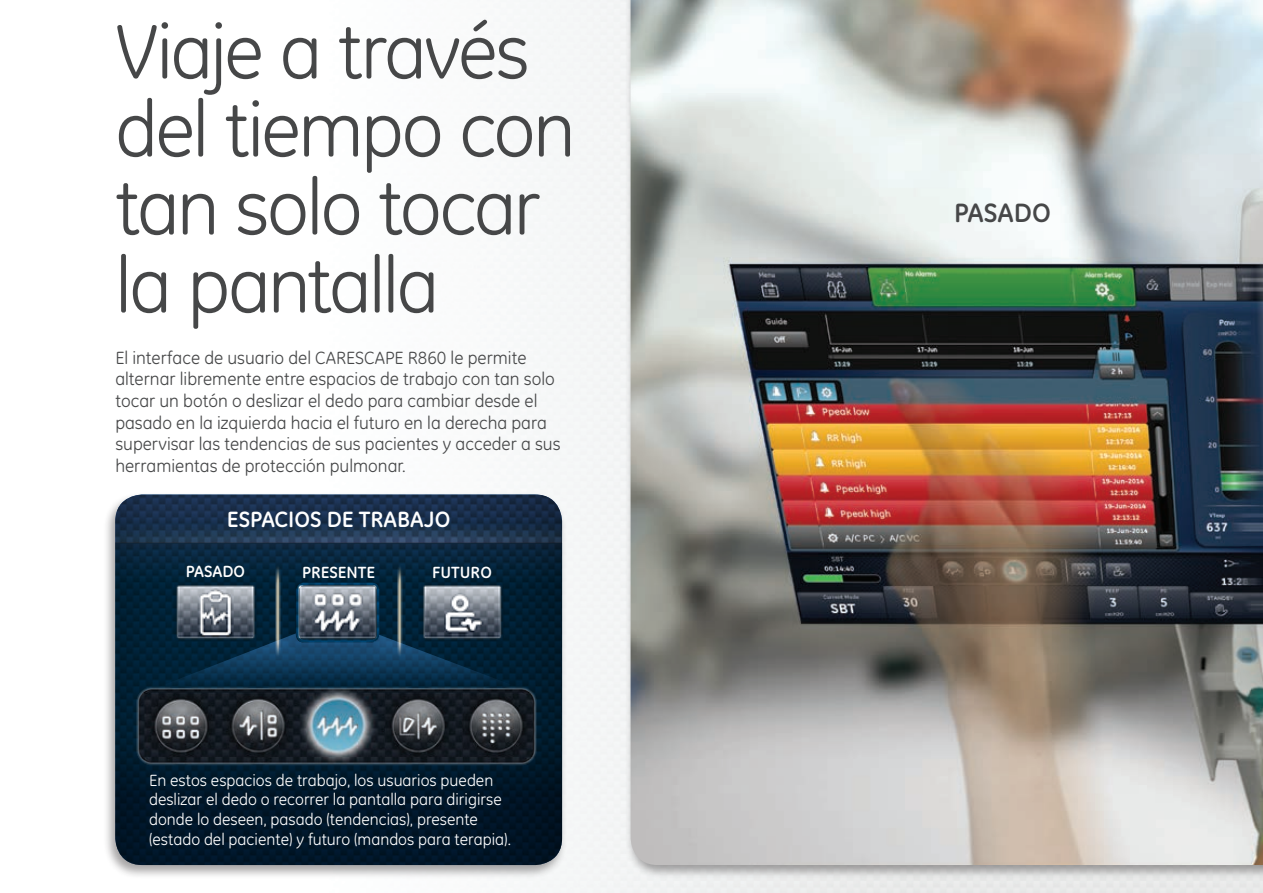
<style>
.page{position:relative;width:1263px;height:893px;background:#fff}
.page>*{position:absolute;margin:0;border:0;box-sizing:border-box;transform-origin:0 0}
.t1{font:78px/78px "GE Inspira";letter-spacing:-.035em;color:#464748}
.t2{font:700 27px "GE Inspira";color:#464748}
.t3{font:700 22.5px "GE Inspira";color:#fff}
.t4{font:18px/21.6px "GE Inspira";color:#464748}
.t5{font:16.5px/19.8px "GE Inspira";color:#fff}
.t6{font:700 16.5px "GE Inspira";color:#fff}
</style>
<div class="page">
<div style="left:625px;top:0;width:638px;height:879px;background:#231f20;opacity:.4"></div>
<img style="left:631px;top:0;width:632px;height:865px">
<div style="left:103px;top:492px;width:464px;height:387px;background:#231f20;opacity:.4"></div>
<img style="left:115px;top:489px;width:447px;height:5px">
<svg style="left:115px;top:494px;width:447px;height:371px;background:#091f35"></svg>
<img style="left:135px;top:681px;width:405px;height:87px">
<img style="left:151px;top:552px;width:380px;height:118px">
<svg style="left:153px;top:633px;width:370px;height:56px;background:#0c2f48"></svg>
<div style="left:284px;top:580px;width:100px;height:77px;background:#231f20;opacity:.4"></div>
<div style="left:294px;top:580px;width:86px;height:61px;background:#fff;opacity:.75"></div>
<div style="left:294px;top:584px;width:86px;height:59px;background:#231f20;opacity:.75"></div>
<h1 class="t1" style="left:115px;top:13px;width:462px">Viaje a través del tiempo con tan solo tocar la pantalla</h1>
<p class="t4" style="left:115px;top:347px;width:447px">El interface de usuario del CARESCAPE R860 le permite alternar libremente entre espacios de trabajo con tan solo tocar un botón o deslizar el dedo para cambiar desde el pasado en la izquierda hacia el futuro en la derecha para supervisar las tendencias de sus pacientes y acceder a sus herramientas de protección pulmonar.</p>
<p class="t3" style="left:227px;top:504px;width:225px">ESPACIOS DE TRABAJO</p>
<p class="t6" style="left:186px;top:561px;width:61px">PASADO</p>
<p class="t6" style="left:302px;top:562px;width:74px">PRESENTE</p>
<p class="t6" style="left:432px;top:562px;width:61px">FUTURO</p>
<p class="t5" style="left:149px;top:770px;width:363px">En estos espacios de trabajo, los usuarios pueden deslizar el dedo o recorrer la pantalla para dirigirse donde lo deseen, pasado (tendencias), presente (estado del paciente) y futuro (mandos para terapia).</p>
<h2 class="t2" style="left:954px;top:196px;width:98px">PASADO</h2>
</div>
